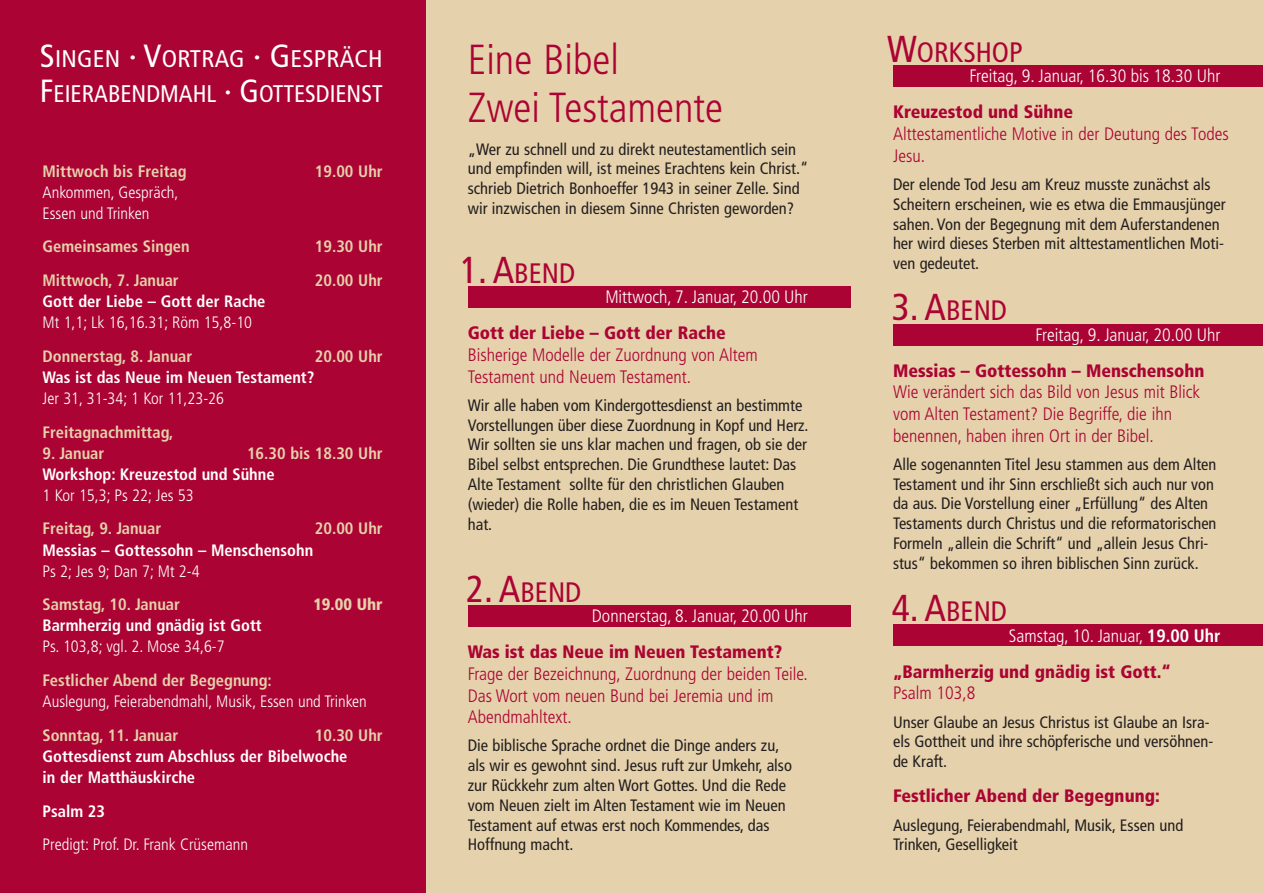
<style>
.page{position:relative;width:1263px;height:893px;background:#e5d1ab}
.page>*{position:absolute;margin:0;border:0;box-sizing:border-box;transform-origin:0 0}
.t1{font:300 condensed 42px/48px "Frutiger";color:#ab0333}
.t2{font:condensed 28.2px "Frutiger";color:#ab0333}
.t3{font:condensed 24px/35.2px "Frutiger";color:#fff;scale:1.05 1}
.t4{font:300 condensed 18px/21.6px "Frutiger";color:#ab0333}
.t5{font:900 condensed 18px "Frutiger";color:#ab0333}
.t6{font:300 condensed 18px "Frutiger";color:#fff}
.t7{font:condensed 16.5px/19.8px "Frutiger";color:#231f20}
.t8{font:700 condensed 16.5px "Frutiger";color:#e5d1ab}
.t9{font:300 condensed 16.5px/21px "Frutiger";color:#fff}
.t10{font:700 condensed 16.5px/21px "Frutiger";color:#fff}
.t11{font:900 condensed 16.5px "Frutiger";color:#e5d1ab}
.s1{font-size:32.1px}
.s2{font-size:37.5px}
.s3{font-weight:700}
</style>
<div class="page">
<div style="left:0;top:0;width:425px;height:893px;background:#ab0333"></div>
<div style="left:468px;top:286px;width:382px;height:22px;background:#ab0333"></div>
<div style="left:893px;top:66px;width:370px;height:21px;background:#ab0333"></div>
<div style="left:893px;top:625px;width:370px;height:21px;background:#ab0333"></div>
<div style="left:893px;top:324px;width:370px;height:21px;background:#ab0333"></div>
<div style="left:468px;top:605px;width:382px;height:22px;background:#ab0333"></div>
<h3 class="t3" style="left:40px;top:41px;width:328px"><span class="s1">S</span>INGEN <span class="s1">· V</span>ORTRAG <span class="s1">· G</span> ESPRÄCH<br><span class="s1">F</span>EIERABENDMAHL <span class="s1">· G</span> OTTESDIENST</h3>
<p class="t8" style="left:43px;top:161px;width:146px">Mittwoch bis Freitag</p>
<p class="t8" style="left:315px;top:161px;width:69px">19.00 Uhr</p>
<p class="t9" style="left:43px;top:182px;width:137px">Ankommen, Gespräch,<br>Essen und Trinken</p>
<p class="t8" style="left:43px;top:237px;width:149px">Gemeinsames Singen</p>
<p class="t8" style="left:315px;top:237px;width:69px">19.30 Uhr</p>
<p class="t8" style="left:43px;top:271px;width:138px">Mittwoch, 7. Januar</p>
<p class="t8" style="left:315px;top:271px;width:69px">20.00 Uhr</p>
<p class="t10" style="left:43px;top:291px;width:224px">Gott der Liebe – Gott der Rache</p>
<p class="t9" style="left:43px;top:312px;width:211px">Mt 1,1; Lk 16,16.31; Röm 15,8-10</p>
<p class="t8" style="left:43px;top:346px;width:151px">Donnerstag, 8. Januar</p>
<p class="t8" style="left:315px;top:346px;width:69px">20.00 Uhr</p>
<p class="t10" style="left:43px;top:367px;width:273px">Was ist das Neue im Neuen Testament?</p>
<p class="t9" style="left:43px;top:388px;width:183px">Jer 31, 31-34; 1 Kor 11,23-26</p>
<p class="t8" style="left:43px;top:422px;width:133px">Freitagnachmittag,</p>
<p class="t8" style="left:43px;top:443px;width:63px">9. Januar</p>
<p class="t8" style="left:247px;top:443px;width:137px">16.30 bis 18.30 Uhr</p>
<p class="t10" style="left:43px;top:463px;width:234px">Workshop: Kreuzestod und Sühne</p>
<p class="t9" style="left:43px;top:485px;width:153px">1 Kor 15,3; Ps 22; Jes 53</p>
<p class="t8" style="left:43px;top:519px;width:120px">Freitag, 9. Januar</p>
<p class="t8" style="left:315px;top:519px;width:69px">20.00 Uhr</p>
<p class="t10" style="left:43px;top:539px;width:272px">Messias – Gottessohn – Menschensohn</p>
<p class="t9" style="left:43px;top:560px;width:159px">Ps 2; Jes 9; Dan 7; Mt 2-4</p>
<p class="t8" style="left:43px;top:595px;width:139px">Samstag, 10. Januar</p>
<p class="t11" style="left:313px;top:595px;width:71px">19.00 Uhr</p>
<p class="t10" style="left:43px;top:615px;width:221px">Barmherzig und gnädig ist Gott</p>
<p class="t9" style="left:43px;top:636px;width:184px">Ps. 103,8; vgl. 2. Mose 34,6-7</p>
<p class="t8" style="left:43px;top:670px;width:231px">Festlicher Abend der Begegnung:</p>
<p class="t9" style="left:43px;top:691px;width:326px">Auslegung, Feierabendmahl, Musik, Essen und Trinken</p>
<p class="t8" style="left:43px;top:725px;width:137px">Sonntag, 11. Januar</p>
<p class="t8" style="left:315px;top:725px;width:69px">10.30 Uhr</p>
<p class="t10" style="left:43px;top:746px;width:306px">Gottesdienst zum Abschluss der Bibelwoche in der Matthäuskirche</p>
<p class="t10" style="left:43px;top:800px;width:64px">Psalm 23</p>
<p class="t9" style="left:43px;top:834px;width:207px">Predigt: Prof. Dr. Frank Crüsemann</p>
<h1 class="t1" style="left:468px;top:36px;width:257px">Eine Bibel<br>Zwei Testamente</h1>
<p class="t7" style="left:468px;top:139px;width:342px">„Wer zu schnell und zu direkt neutestamentlich sein und empfinden will, ist meines Erachtens kein Christ.“ schrieb Dietrich Bonhoeffer 1943 in seiner Zelle. Sind wir inzwischen in diesem Sinne Christen geworden?</p>
<h2 class="t2" style="left:460px;top:257px;width:117px"><span class="s2">1. A</span>BEND</h2>
<p class="t6" style="left:605px;top:287px;width:204px">Mittwoch, 7. Januar, 20.00 Uhr</p>
<p class="t5" style="left:468px;top:322px;width:259px">Gott der Liebe – Gott der Rache</p>
<p class="t4" style="left:468px;top:344px;width:291px">Bisherige Modelle der Zuordnung von Altem<br>Testament und Neuem Testament.</p>
<p class="t7" style="left:468px;top:395px;width:342px">Wir alle haben vom Kindergottesdienst an bestimmte Vorstellungen über diese Zuordnung in Kopf und Herz.<br>Wir sollten sie uns klar machen und fragen, ob sie der Bibel selbst entsprechen. Die Grundthese lautet: Das Alte Testament sollte für den christlichen Glauben (wieder) die Rolle haben, die es im Neuen Testament hat.</p>
<h2 class="t2" style="left:466px;top:576px;width:117px"><span class="s2">2. A</span>BEND</h2>
<p class="t6" style="left:592px;top:606px;width:217px">Donnerstag, 8. Januar, 20.00 Uhr</p>
<p class="t5" style="left:468px;top:641px;width:316px">Was ist das Neue im Neuen Testament?</p>
<p class="t4" style="left:468px;top:663px;width:341px">Frage der Bezeichnung, Zuordnung der beiden Teile.<br>Das Wort vom neuen Bund bei Jeremia und im<br>Abendmahltext.</p>
<p class="t7" style="left:468px;top:736px;width:326px">Die biblische Sprache ordnet die Dinge anders zu, als wir es gewohnt sind. Jesus ruft zur Umkehr, also zur Rückkehr zum alten Wort Gottes. Und die Rede vom Neuen zielt im Alten Testament wie im Neuen Testament auf etwas erst noch Kommendes, das Hoffnung macht.</p>
<h2 class="t2" style="left:887px;top:36px;width:137px"><span class="s2">W</span>ORKSHOP</h2>
<p class="t6" style="left:970px;top:66px;width:252px">Freitag, 9. Januar, 16.30 bis 18.30 Uhr</p>
<p class="t5" style="left:893px;top:101px;width:182px">Kreuzestod und Sühne</p>
<p class="t4" style="left:893px;top:123px;width:337px">Alttestamentliche Motive in der Deutung des Todes<br>Jesu.</p>
<p class="t7" style="left:893px;top:174px;width:334px">Der elende Tod Jesu am Kreuz musste zunächst als Scheitern erscheinen, wie es etwa die Emmausjünger sahen. Von der Begegnung mit dem Auferstandenen her wird dieses Sterben mit alttestamentlichen Moti&shy;ven gedeutet.</p>
<h2 class="t2" style="left:892px;top:294px;width:117px"><span class="s2">3. A</span>BEND</h2>
<p class="t6" style="left:1035px;top:324px;width:186px">Freitag, 9. Januar, 20.00 Uhr</p>
<p class="t5" style="left:893px;top:360px;width:313px">Messias – Gottessohn – Menschensohn</p>
<p class="t4" style="left:893px;top:382px;width:309px">Wie verändert sich das Bild von Jesus mit Blick vom Alten Testament? Die Begriffe, die ihn benennen, haben ihren Ort in der Bibel.</p>
<p class="t7" style="left:893px;top:454px;width:325px">Alle sogenannten Titel Jesu stammen aus dem Alten Testament und ihr Sinn erschließt sich auch nur von da aus. Die Vorstellung einer „Erfüllung“ des Alten Testaments durch Christus und die reformatorischen Formeln „allein die Schrift“ und „allein Jesus Chri&shy;stus“ bekommen so ihren biblischen Sinn zurück.</p>
<h2 class="t2" style="left:892px;top:595px;width:117px"><span class="s2">4. A</span>BEND</h2>
<p class="t6" style="left:1009px;top:625px;width:213px">Samstag, 10. Januar, <span class="s3">19.00 Uhr</span></p>
<p class="t5" style="left:893px;top:660px;width:279px">„Barmherzig und gnädig ist Gott.“</p>
<p class="t4" style="left:893px;top:682px;width:84px">Psalm 103,8</p>
<p class="t7" style="left:893px;top:712px;width:322px">Unser Glaube an Jesus Christus ist Glaube an Isra&shy;els Gottheit und ihre schöpferische und versöhnen&shy;de Kraft.</p>
<p class="t5" style="left:893px;top:785px;width:268px">Festlicher Abend der Begegnung:</p>
<p class="t7" style="left:893px;top:815px;width:292px">Auslegung, Feierabendmahl, Musik, Essen und<br>Trinken, Geselligkeit</p>
</div>
